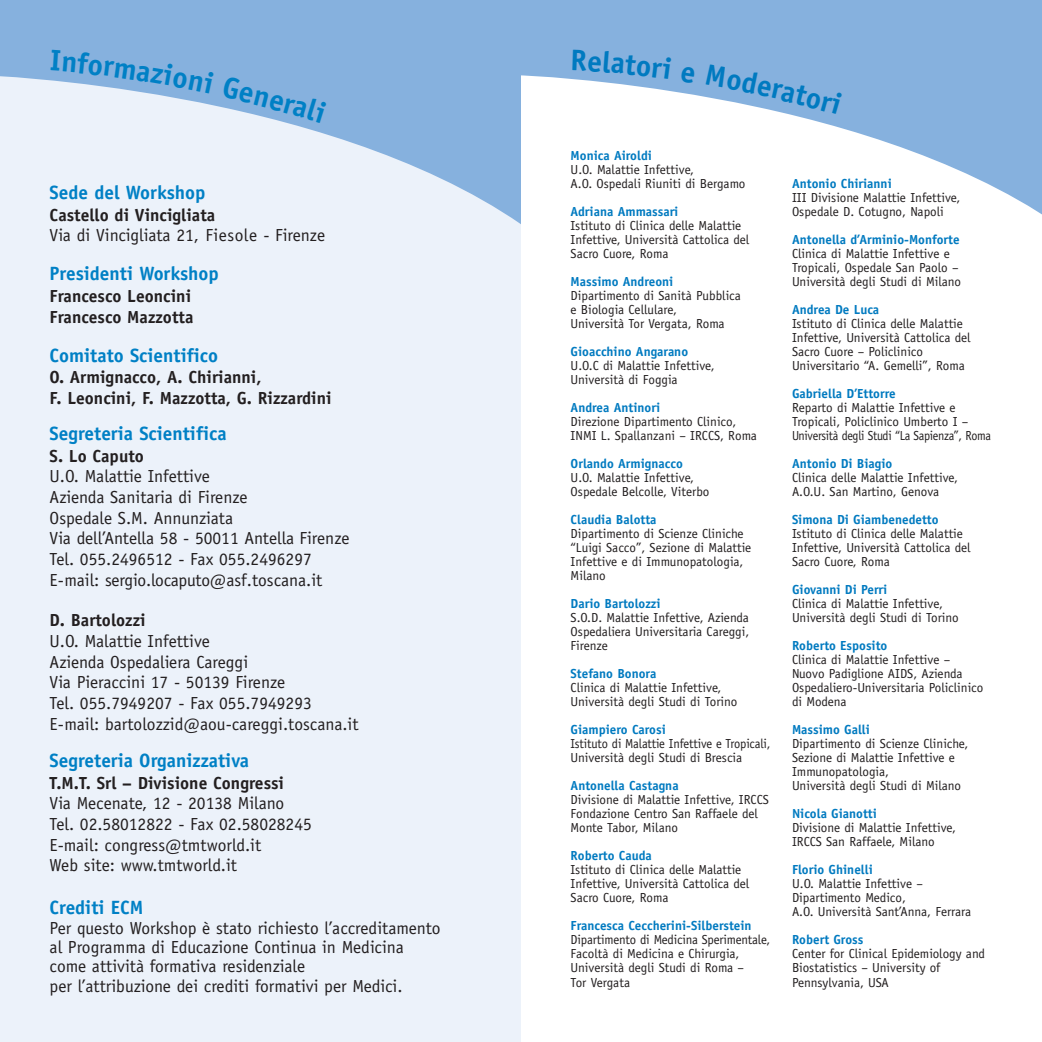
<style>
.page{position:relative;width:1042px;height:1042px;background:#fff}
.page>*{position:absolute;margin:0;border:0;box-sizing:border-box;transform-origin:0 0}
.t1{font:700 19.25px "Officina Sans";color:#0080c5}
.t2{font:17.5px/20.7px "Officina Sans";color:#231f20}
.t3{font:700 17.5px/20.7px "Officina Sans";color:#231f20}
.t4{font:13.12px/14px "Officina Sans";color:#231f20}
.t5{font:700 13.12px "Officina Sans";color:#007ac0}
.t6{font:13.12px/14px "Officina Sans";color:#231f20;scale:.95 1}
</style>
<div class="page">
<div style="left:0;top:0;width:521px;height:1042px;background:#ecf2fa"></div>
<svg style="left:0;top:0;width:521px;height:224px;fill:#86b1de"></svg>
<svg style="left:521px;top:0;width:521px;height:215px;fill:#86b1de"></svg>
<svg style="left:51px;top:50px;width:163px;height:44px;background:#90b7e0"></svg>
<svg style="left:222px;top:76px;width:105px;height:47px;background:#91b8e1"></svg>
<div style="left:572px;top:50px;width:99px;height:29px;background:#86b1de"></div>
<svg style="left:681px;top:66px;width:14px;height:17px"></svg>
<svg style="left:706px;top:65px;width:136px;height:49px;background:#93b9e1"></svg>
<h1 class="t1" style="left:50px;top:185px;width:157px">Sede del Workshop</h1>
<h2 class="t3" style="left:50px;top:206px;width:167px">Castello di Vincigliata</h2>
<h2 class="t2" style="left:50px;top:226px;width:277px">Via di Vincigliata 21, Fiesole - Firenze</h2>
<h1 class="t1" style="left:50px;top:266px;width:171px">Presidenti Workshop</h1>
<h2 class="t3" style="left:50px;top:287px;width:145px">Francesco Leoncini<br>Francesco Mazzotta</h2>
<h1 class="t1" style="left:50px;top:348px;width:170px">Comitato Scientifico</h1>
<h2 class="t3" style="left:50px;top:368px;width:284px">O. Armignacco, A. Chirianni,<br>F. Leoncini, F. Mazzotta, G. Rizzardini</h2>
<h1 class="t1" style="left:50px;top:426px;width:179px">Segreteria Scientifica</h1>
<h2 class="t3" style="left:50px;top:447px;width:96px">S. Lo Caputo</h2>
<h2 class="t2" style="left:50px;top:467px;width:301px">U.O. Malattie Infettive<br>Azienda Sanitaria di Firenze<br>Ospedale S.M. Annunziata<br>Via dell’Antella 58 - 50011 Antella Firenze Tel. 055.2496512 - Fax 055.2496297<br>E-mail: sergio.locaputo@asf.toscana.it</h2>
<h2 class="t3" style="left:50px;top:611px;width:98px">D. Bartolozzi</h2>
<h2 class="t2" style="left:50px;top:632px;width:310px">U.O. Malattie Infettive<br>Azienda Ospedaliera Careggi<br>Via Pieraccini 17 - 50139 Firenze<br>Tel. 055.7949207 - Fax 055.7949293<br>E-mail: bartolozzid@aou-careggi.toscana.it</h2>
<h1 class="t1" style="left:50px;top:753px;width:201px">Segreteria Organizzativa</h1>
<h2 class="t3" style="left:50px;top:774px;width:236px">T.M.T. Srl – Divisione Congressi</h2>
<h2 class="t2" style="left:50px;top:794px;width:264px">Via Mecenate, 12 - 20138 Milano<br>Tel. 02.58012822 - Fax 02.58028245<br>E-mail: congress@tmtworld.it<br>Web site: www.tmtworld.it</h2>
<h1 class="t1" style="left:50px;top:900px;width:95px">Crediti ECM</h1>
<h2 class="t2" style="left:50px;top:920px;width:392px;line-height:19.2px">Per questo Workshop è stato richiesto l’accreditamento al Programma di Educazione Continua in Medicina come attività formativa residenziale<br>per l’attribuzione dei crediti formativi per Medici.</h2>
<p class="t5" style="left:570px;top:151px;width:83px">Monica Airoldi</p>
<p class="t4" style="left:570px;top:164px;width:176px">U.O. Malattie Infettive,<br>A.O. Ospedali Riuniti di Bergamo</p>
<p class="t5" style="left:570px;top:207px;width:109px">Adriana Ammassari</p>
<p class="t4" style="left:570px;top:220px;width:180px">Istituto di Clinica delle Malattie<br>Infettive, Università Cattolica del<br>Sacro Cuore, Roma</p>
<p class="t5" style="left:570px;top:277px;width:104px">Massimo Andreoni</p>
<p class="t4" style="left:570px;top:290px;width:172px">Dipartimento di Sanità Pubblica e Biologia Cellulare,<br>Università Tor Vergata, Roma</p>
<p class="t5" style="left:570px;top:347px;width:119px">Gioacchino Angarano</p>
<p class="t4" style="left:570px;top:360px;width:146px">U.O.C di Malattie Infettive,<br>Università di Foggia</p>
<p class="t5" style="left:570px;top:403px;width:91px">Andrea Antinori</p>
<p class="t4" style="left:570px;top:416px;width:188px">Direzione Dipartimento Clinico,<br>INMI L. Spallanzani – IRCCS, Roma</p>
<p class="t5" style="left:570px;top:459px;width:114px">Orlando Armignacco</p>
<p class="t4" style="left:570px;top:472px;width:140px">U.O. Malattie Infettive,<br>Ospedale Belcolle, Viterbo</p>
<p class="t5" style="left:570px;top:515px;width:87px">Claudia Balotta</p>
<p class="t4" style="left:570px;top:528px;width:182px">Dipartimento di Scienze Cliniche “Luigi Sacco”, Sezione di Malattie<br>Infettive e di Immunopatologia,<br>Milano</p>
<p class="t5" style="left:570px;top:599px;width:92px">Dario Bartolozzi</p>
<p class="t4" style="left:570px;top:612px;width:180px;text-align:justify">S.O.D. Malattie Infettive, Azienda Ospedaliera Universitaria Careggi, Firenze</p>
<p class="t5" style="left:570px;top:669px;width:87px">Stefano Bonora</p>
<p class="t4" style="left:570px;top:682px;width:168px">Clinica di Malattie Infettive,<br>Università degli Studi di Torino</p>
<p class="t5" style="left:570px;top:725px;width:97px">Giampiero Carosi</p>
<p class="t6" style="left:570px;top:738px;width:212px">Istituto di Malattie Infettive e Tropicali,<br>Università degli Studi di Brescia</p>
<p class="t5" style="left:570px;top:781px;width:110px">Antonella Castagna</p>
<p class="t4" style="left:570px;top:794px;width:200px">Divisione di Malattie Infettive, IRCCS<br>Fondazione Centro San Raffaele del<br>Monte Tabor, Milano</p>
<p class="t5" style="left:570px;top:851px;width:83px">Roberto Cauda</p>
<p class="t4" style="left:570px;top:864px;width:180px">Istituto di Clinica delle Malattie<br>Infettive, Università Cattolica del<br>Sacro Cuore, Roma</p>
<p class="t5" style="left:570px;top:921px;width:182px">Francesca Ceccherini-Silberstein</p>
<p class="t4" style="left:570px;top:934px;width:201px">Dipartimento di Medicina Sperimentale,<br>Facoltà di Medicina e Chirurgia,<br>Università degli Studi di Roma –<br>Tor Vergata</p>
<p class="t5" style="left:792px;top:179px;width:101px">Antonio Chirianni</p>
<p class="t4" style="left:792px;top:192px;width:170px">III Divisione Malattie Infettive,<br>Ospedale D. Cotugno, Napoli</p>
<p class="t5" style="left:792px;top:235px;width:169px">Antonella d’Arminio-Monforte</p>
<p class="t4" style="left:792px;top:248px;width:171px">Clinica di Malattie Infettive e<br>Tropicali, Ospedale San Paolo –<br>Università degli Studi di Milano</p>
<p class="t5" style="left:792px;top:305px;width:89px">Andrea De Luca</p>
<p class="t4" style="left:792px;top:318px;width:180px">Istituto di Clinica delle Malattie Infettive, Università Cattolica del Sacro Cuore – Policlinico Universitario “A. Gemelli”, Roma</p>
<p class="t5" style="left:792px;top:389px;width:105px">Gabriella D’Ettorre</p>
<p class="t4" style="left:792px;top:402px;width:200px">Reparto di Malattie Infettive e<br>Tropicali, Policlinico Umberto I –<br>Università degli Studi “La Sapienza”, Roma</p>
<p class="t5" style="left:792px;top:459px;width:102px">Antonio Di Biagio</p>
<p class="t4" style="left:792px;top:472px;width:167px">Clinica delle Malattie Infettive,<br>A.O.U. San Martino, Genova</p>
<p class="t5" style="left:792px;top:515px;width:148px">Simona Di Giambenedetto</p>
<p class="t4" style="left:792px;top:528px;width:180px">Istituto di Clinica delle Malattie<br>Infettive, Università Cattolica del<br>Sacro Cuore, Roma</p>
<p class="t5" style="left:792px;top:585px;width:97px">Giovanni Di Perri</p>
<p class="t4" style="left:792px;top:598px;width:168px">Clinica di Malattie Infettive,<br>Università degli Studi di Torino</p>
<p class="t5" style="left:792px;top:641px;width:97px">Roberto Esposito</p>
<p class="t4" style="left:792px;top:654px;width:193px">Clinica di Malattie Infettive –<br>Nuovo Padiglione AIDS, Azienda<br>Ospedaliero-Universitaria Policlinico di Modena</p>
<p class="t5" style="left:792px;top:725px;width:79px">Massimo Galli</p>
<p class="t4" style="left:792px;top:738px;width:178px">Dipartimento di Scienze Cliniche,<br>Sezione di Malattie Infettive e<br>Immunopatologia,<br>Università degli Studi di Milano</p>
<p class="t5" style="left:792px;top:809px;width:86px">Nicola Gianotti</p>
<p class="t4" style="left:792px;top:822px;width:166px">Divisione di Malattie Infettive,<br>IRCCS San Raffaele, Milano</p>
<p class="t5" style="left:792px;top:865px;width:82px">Florio Ghinelli</p>
<p class="t4" style="left:792px;top:878px;width:181px">U.O. Malattie Infettive –<br>Dipartimento Medico,<br>A.O. Università Sant’Anna, Ferrara</p>
<p class="t5" style="left:792px;top:935px;width:73px">Robert Gross</p>
<p class="t4" style="left:792px;top:948px;width:195px">Center for Clinical Epidemiology and<br>Biostatistics – University of<br>Pennsylvania, USA</p>
</div>
